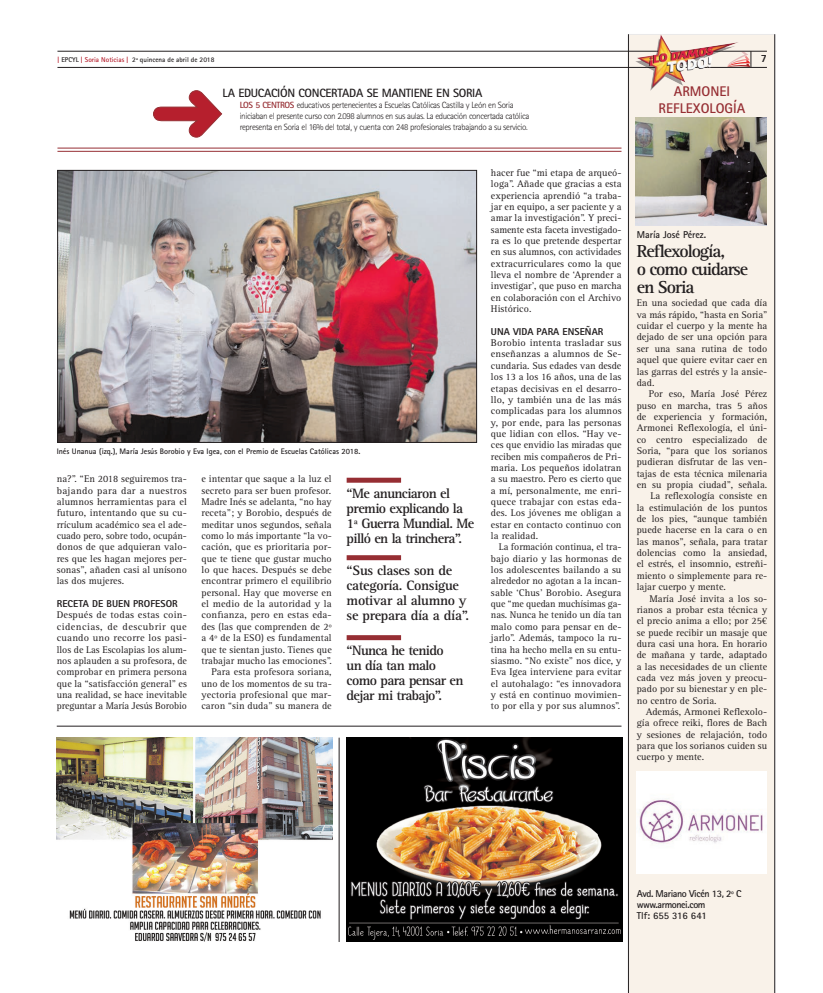
<style>
.page{position:relative;width:823px;height:993px;background:#fff}
.page>*{position:absolute;margin:0;border:0;box-sizing:border-box;transform-origin:0 0}
.t1{font:700 18px/18px "Rotis Serif Std";letter-spacing:-.06em;color:#231f20}
.t2{font:700 14px/15px "Rotis Serif Std";letter-spacing:-.045em;color:#231f20}
.t3{font:700 14px/15px "Rotis Serif Std";letter-spacing:-.025em;color:#231f20}
.t4{font:700 14px/17px "Rotis Sans Serif Std";color:#962e33;text-align:center}
.t5{font:700 12px "Rotis Sans Serif Std";letter-spacing:-.025em;color:#231f20}
.t6{font:800 11px "Rotis Sans Serif Std";color:#231f20}
.t7{font:10px/11.3px "Rotis Serif Std";color:#231f20;text-align:justify}
.t8{font:700 10px/11.3px "Rotis Sans Serif Std";letter-spacing:-.04em;color:#231f20}
.t9{font:800 10px "Rotis Sans Serif Std";letter-spacing:.005em;color:#231f20}
.t10{font:700 10px "Rotis Sans Serif Std";color:#231f20}
.t11{font:300 9px/11px "Rotis Sans Serif Std";letter-spacing:-.04em;color:#231f20}
.t12{font:700 8px "Rotis Sans Serif Std";color:#231f20}
.t13{font:700 7px "Rotis Sans Serif Std";color:#231f20}
.s1{color:#b61f2d}
.s2{font-weight:700;color:#962e33}
</style>
<div class="page">
<div style="left:629px;top:34px;width:145px;height:958px;background:#f9f2e9"></div>
<hr style="left:57px;top:148px;width:564px;height:1px;background:#962e33">
<hr style="left:57px;top:151px;width:564px;height:1px;background:#962e33">
<svg style="left:153px;top:90px;width:70px;height:48px"></svg>
<hr style="left:57px;top:725px;width:564px;height:1px;background:#231f20">
<hr style="left:57px;top:67px;width:709px;height:1px;background:#231f20">
<hr style="left:57px;top:51px;width:709px;height:1px;background:#231f20">
<svg style="left:737px;top:51px;width:14px;height:16px"></svg>
<img style="left:59px;top:172px;width:415px;height:268px">
<div style="left:57px;top:170px;width:419px;height:272px;border:1px solid #231f20"></div>
<div style="left:346px;top:477px;width:55px;height:5px;background:#962e33"></div>
<div style="left:346px;top:555px;width:55px;height:5px;background:#962e33"></div>
<div style="left:346px;top:635px;width:55px;height:5px;background:#962e33"></div>
<img style="left:635px;top:34px;width:102px;height:57px">
<hr style="left:628px;top:34px;width:1px;height:958px;background:#231f20">
<hr style="left:774px;top:34px;width:1px;height:958px;background:#231f20">
<div style="left:636px;top:771px;width:130px;height:102px;background:#fff"></div>
<img style="left:639px;top:799px;width:124px;height:45px">
<img style="left:635px;top:118px;width:130px;height:107px">
<img style="left:346px;top:737px;width:275px;height:204px">
<img style="left:57px;top:737px;width:275px;height:204px">
<hr style="left:339px;top:737px;width:1px;height:204px;background:#231f20">
<p class="t13" style="left:57px;top:56px;width:158px"><span class="s1">|</span> EPCYL <span class="s1">| Soria Noticias |</span> 2ª quincena de abril de 2018</p>
<p class="t6" style="left:760px;top:52px;width:8px">7</p>
<p class="t5" style="left:222px;top:85px;width:261px">LA EDUCACIÓN CONCERTADA SE MANTIENE EN SORIA</p>
<p class="t11" style="left:239px;top:100px;width:291px"><span class="s2">LOS 5 CENTROS</span> educativos pertenecientes a Escuelas Católicas Castilla y León en Soria iniciaban el presente curso con 2.098 alumnos en sus aulas. La educación concertada católica representa en Soria el 16% del total, y cuenta con 248 profesionales trabajando a su servicio.</p>
<p class="t12" style="left:57px;top:446px;width:305px">Inés Unanua (izq.), María Jesús Borobio y Eva Igea, con el Premio de Escuelas Católicas 2018.</p>
<p class="t7" style="left:201px;top:473px;width:132px;text-align:right">e intentar que saque a la luz el secreto para ser buen profesor.<br>Madre Inés se adelanta, “no hay receta”; y Borobio, después de meditar unos segundos, señala como lo más importante “la vo&shy;cación, que es prioritaria por&shy;que te tiene que gustar mucho lo que haces. Después se debe encontrar primero el equilibrio personal. Hay que moverse en el medio de la autoridad y la confianza, pero en estas eda&shy;des (las que comprenden de 2º a 4º de la ESO) es fundamental que te sientan justo. Tienes que trabajar mucho las emociones”.<br>Para esta profesora soriana, uno de los momentos de su tra&shy;yectoria profesional que mar&shy;caron “sin duda” su manera de</p>
<p class="t7" style="left:57px;top:473px;width:132px">na?”. “En 2018 seguiremos tra&shy;bajando para dar a nuestros alumnos herramientas para el futuro, intentando que su cu&shy;rrículum académico sea el ade&shy;cuado pero, sobre todo, ocupán&shy;donos de que adquieran valo&shy;res que les hagan mejores per&shy;sonas”, añaden casi al unísono las dos mujeres.</p>
<p class="t9" style="left:57px;top:597px;width:122px">RECETA DE BUEN PROFESOR</p>
<p class="t7" style="left:57px;top:609px;width:132px">Después de todas estas coin&shy;cidencias, de descubrir que cuando uno recorre los pasi&shy;llos de Las Escolapias los alum&shy;nos aplauden a su profesora, de comprobar en primera persona que la “satisfacción general” es una realidad, se hace inevitable preguntar a María Jesús Borobio</p>
<h2 class="t2" style="left:346px;top:485px;width:129px">“Me anunciaron el premio explicando la<br>1ª Guerra Mundial. Me pilló en la trinchera”.</h2>
<h2 class="t3" style="left:346px;top:563px;width:124px">“Sus clases son de categoría. Consigue motivar al alumno y se prepara día a día”.</h2>
<h2 class="t2" style="left:346px;top:643px;width:118px">“Nunca he tenido<br>un día tan malo como para pensar en dejar mi trabajo”.</h2>
<p class="t7" style="left:490px;top:167px;width:132px">hacer fue “mi etapa de arqueó&shy;loga”. Añade que gracias a esta experiencia aprendió “a traba&shy;jar en equipo, a ser paciente y a amar la investigación”. Y preci&shy;samente esta faceta investigado&shy;ra es lo que pretende despertar en sus alumnos, con actividades extracurriculares como la que lleva el nombre de ‘Aprender a investigar’, que puso en marcha en colaboración con el Archivo Histórico.</p>
<p class="t9" style="left:490px;top:325px;width:114px">UNA VIDA PARA ENSEÑAR</p>
<p class="t7" style="left:490px;top:337px;width:132px">Borobio intenta trasladar sus enseñanzas a alumnos de Se&shy;cundaria. Sus edades van desde los 13 a los 16 años, una de las etapas decisivas en el desarro&shy;llo, y también una de las más complicadas para los alumnos y, por ende, para las personas que lidian con ellos. “Hay ve&shy;ces que envidio las miradas que reciben mis compañeros de Pri&shy;maria. Los pequeños idolatran a su maestro. Pero es cierto que a mí, personalmente, me enri&shy;quece trabajar con estas eda&shy;des. Los jóvenes me obligan a estar en contacto continuo con la realidad.</p>
<p class="t7" style="left:490px;top:541px;width:132px;text-indent:8px">La formación continua, el tra&shy;bajo diario y las hormonas de los adolescentes bailando a su alrededor no agotan a la incan&shy;sable ‘Chus’ Borobio. Asegura que “me quedan muchísimas ga&shy;nas. Nunca he tenido un día tan malo como para pensar en de&shy;jarlo”. Además, tampoco la ru&shy;tina ha hecho mella en su entu&shy;siasmo. “No existe” nos dice, y Eva Igea interviene para evitar el autohalago: “es innovadora y está en continuo movimien&shy;to por ella y por sus alumnos”.</p>
<h2 class="t4" style="left:658px;top:83px;width:88px">ARMONEI<br>REFLEXOLOGÍA</h2>
<p class="t10" style="left:636px;top:228px;width:71px">María José Pérez.</p>
<h1 class="t1" style="left:636px;top:242px;width:113px">Reflexología,<br>o como cuidarse en Soria</h1>
<p class="t7" style="left:636px;top:297px;width:132px">En una sociedad que cada día va más rápido, “hasta en Soria” cuidar el cuerpo y la mente ha dejado de ser una opción para ser una sana rutina de todo aquel que quiere evitar caer en las garras del estrés y la ansie&shy;dad.</p>
<p class="t7" style="left:648px;top:388px;width:120px">Por eso, María José Pérez</p>
<p class="t7" style="left:636px;top:400px;width:132px">puso en marcha, tras 5 años</p>
<p class="t7" style="left:636px;top:411px;width:132px">de experiencia y formación,</p>
<p class="t7" style="left:636px;top:422px;width:132px">Armonei Reflexología, el úni-</p>
<p class="t7" style="left:636px;top:434px;width:132px">co centro especializado de</p>
<p class="t7" style="left:636px;top:445px;width:132px">Soria, “para que los sorianos</p>
<p class="t7" style="left:636px;top:456px;width:132px">pudieran disfrutar de las ven-</p>
<p class="t7" style="left:636px;top:468px;width:132px">tajas de esta técnica milenaria</p>
<p class="t7" style="left:636px;top:479px;width:132px">en su propia ciudad”, señala.</p>
<p class="t7" style="left:650px;top:490px;width:118px">La reflexología consiste en</p>
<p class="t7" style="left:636px;top:502px;width:132px">la estimulación de los puntos</p>
<p class="t7" style="left:636px;top:513px;width:132px">de los pies, “aunque también</p>
<p class="t7" style="left:636px;top:524px;width:132px">puede hacerse en la cara o en</p>
<p class="t7" style="left:636px;top:536px;width:132px">las manos”, señala, para tratar</p>
<p class="t7" style="left:636px;top:547px;width:132px">dolencias como la ansiedad,</p>
<p class="t7" style="left:636px;top:558px;width:132px">el estrés, el insomnio, estreñi-</p>
<p class="t7" style="left:636px;top:570px;width:132px">miento o simplemente para re-</p>
<p class="t7" style="left:636px;top:581px;width:90px">lajar cuerpo y mente.</p>
<p class="t7" style="left:649px;top:592px;width:119px">María José invita a los so-</p>
<p class="t7" style="left:636px;top:604px;width:132px">rianos a probar esta técnica y</p>
<p class="t7" style="left:636px;top:615px;width:132px">el precio anima a ello; por 25€</p>
<p class="t7" style="left:636px;top:626px;width:132px">se puede recibir un masaje que</p>
<p class="t7" style="left:636px;top:638px;width:132px">dura casi una hora. En horario</p>
<p class="t7" style="left:636px;top:649px;width:132px">de mañana y tarde, adaptado</p>
<p class="t7" style="left:636px;top:660px;width:132px">a las necesidades de un cliente</p>
<p class="t7" style="left:636px;top:672px;width:132px">cada vez más joven y preocu-</p>
<p class="t7" style="left:636px;top:683px;width:132px">pado por su bienestar y en ple-</p>
<p class="t7" style="left:636px;top:694px;width:81px">no centro de Soria.</p>
<p class="t7" style="left:645px;top:706px;width:123px">Además, Armonei Reflexolo-</p>
<p class="t7" style="left:636px;top:717px;width:132px">gía ofrece reiki, flores de Bach</p>
<p class="t7" style="left:636px;top:728px;width:132px">y sesiones de relajación, todo</p>
<p class="t7" style="left:636px;top:740px;width:132px">para que los sorianos cuiden su</p>
<p class="t7" style="left:636px;top:751px;width:69px">cuerpo y mente.</p>
<p class="t8" style="left:636px;top:887px;width:106px">Avd. Mariano Vicén 13, 2º C www.armonei.com<br>Tlf: 655 316 641</p>
</div>
